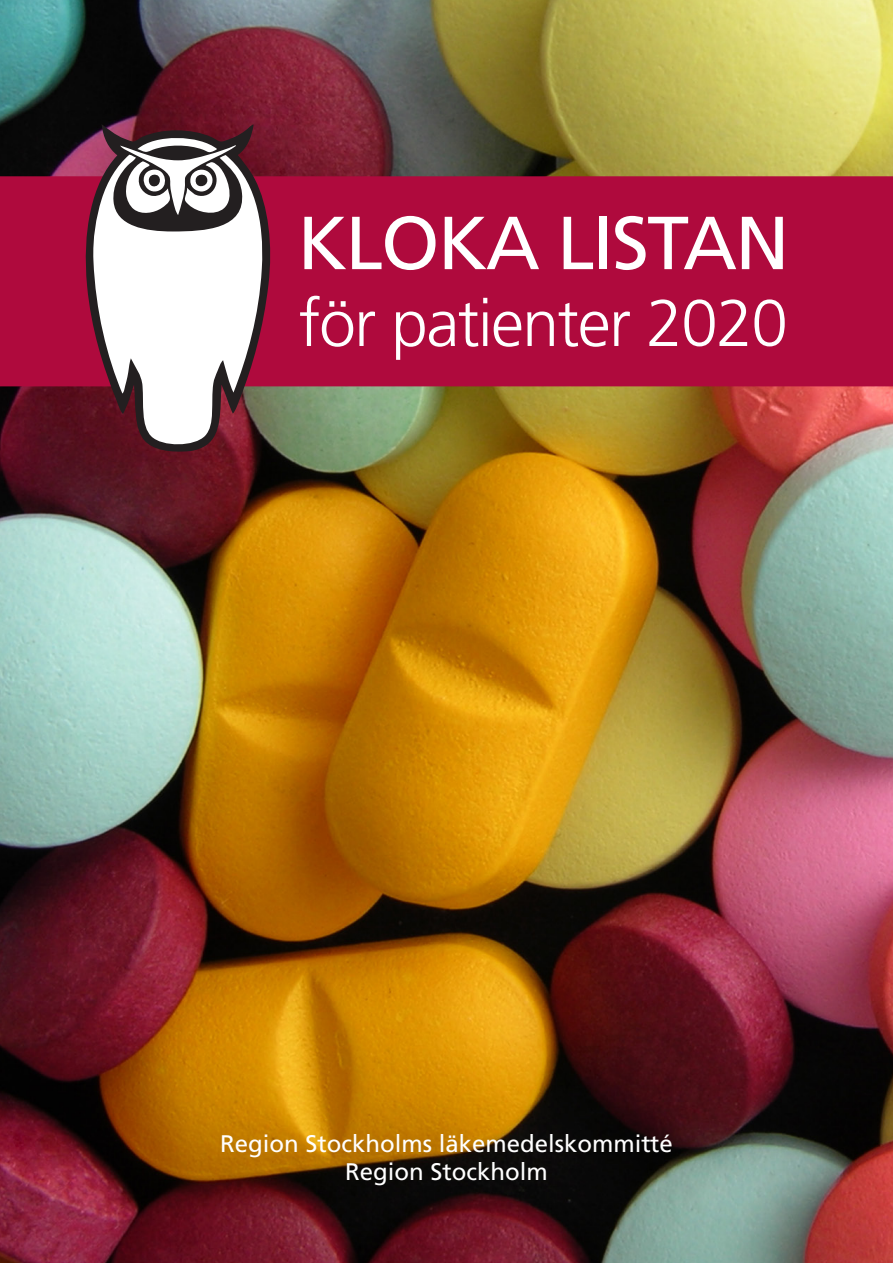
<style>
.page{position:relative;width:893px;height:1263px;background:#fff}
.page>*{position:absolute;margin:0;border:0;box-sizing:border-box;transform-origin:0 0}
.t1{font:75px "Frutiger SLL Regular";letter-spacing:-.025em;color:#fff}
.t2{font:66px "Frutiger SLL Light";letter-spacing:-.025em;color:#fff}
.t3{font:24px "Frutiger SLL Regular";color:#fff}
</style>
<div class="page">
<img style="left:0;top:0;width:893px;height:1263px">
<div style="left:0;top:176px;width:893px;height:210px;background:#af0a3d"></div>
<svg style="left:82px;top:124px;width:191px;height:329px;background:#741b33"></svg>
<svg style="left:92px;top:155px;width:173px;height:292px"></svg>
<svg style="left:120px;top:134px;width:116px;height:82px"></svg>
<p class="t1" style="left:297px;top:199px;width:493px">KLOKA LISTAN</p>
<p class="t2" style="left:299px;top:286px;width:491px">för patienter 2020</p>
<p class="t3" style="left:220px;top:1129px;width:454px">Region Stockholms läkemedelskommitté</p>
<p class="t3" style="left:345px;top:1158px;width:204px">Region Stockholm</p>
</div>
